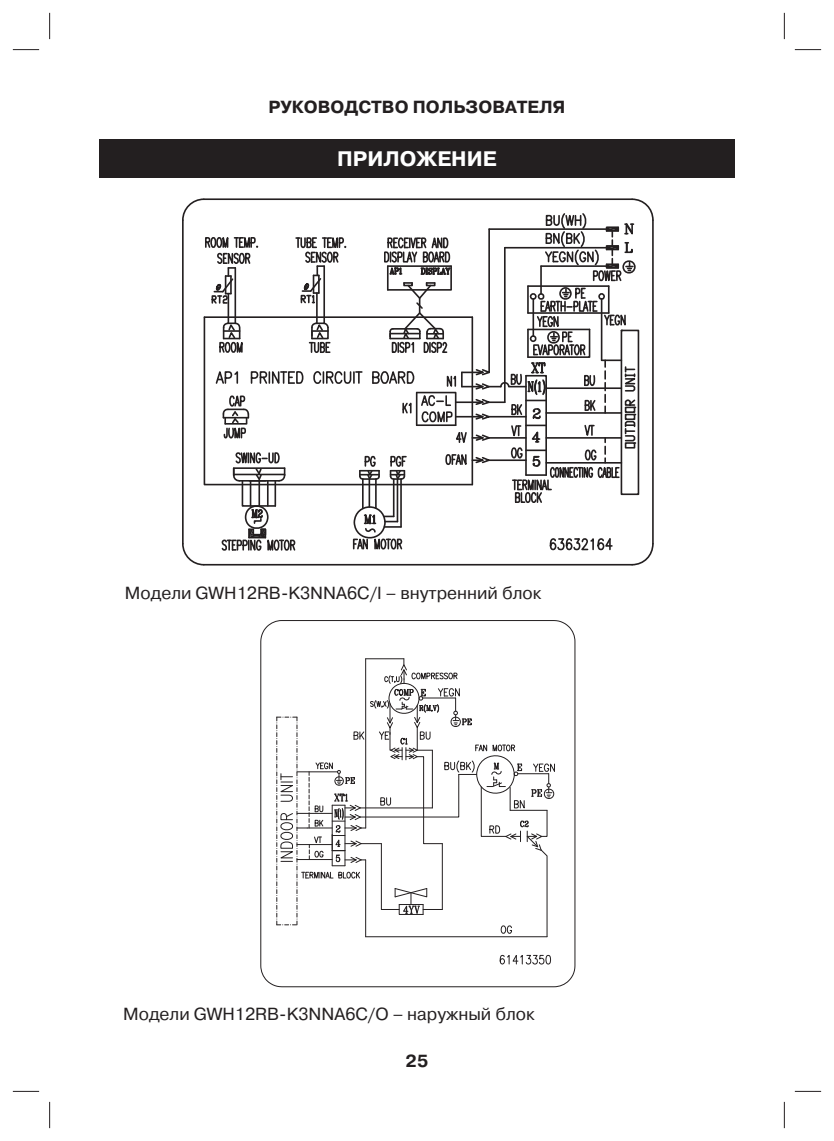
<style>
.page{position:relative;width:834px;height:1141px;background:#fff}
.page>*{position:absolute;margin:0;border:0;box-sizing:border-box;transform-origin:0 0}
.t1{font:700 21px "Pragmatica C";color:#fff}
.t2{font:17.5px "Pragmatica C";color:#231f20}
.t3{font:700 17.5px "Pragmatica C";color:#231f20}
</style>
<div class="page">
<svg style="left:182px;top:198px;width:471px;height:368px"></svg>
<svg style="left:260px;top:620px;width:315px;height:367px"></svg>
<div style="left:99px;top:139px;width:635px;height:38px;background:#231f20"></div>
<svg style="left:13px;top:49px;width:26px;height:1px"></svg>
<svg style="left:794px;top:49px;width:27px;height:1px"></svg>
<svg style="left:13px;top:1091px;width:26px;height:1px"></svg>
<svg style="left:794px;top:1091px;width:27px;height:1px"></svg>
<svg style="left:49px;top:13px;width:1px;height:26px"></svg>
<svg style="left:49px;top:1102px;width:1px;height:26px"></svg>
<svg style="left:783px;top:13px;width:1px;height:26px"></svg>
<svg style="left:783px;top:1102px;width:1px;height:26px"></svg>
<p class="t3" style="left:268px;top:101px;width:298px">РУКОВОДСТВО ПОЛЬЗОВАТЕЛЯ</p>
<p class="t1" style="left:337px;top:152px;width:161px">ПРИЛОЖЕНИЕ</p>
<p class="t2" style="left:125px;top:583px;width:418px">Модели GWH12RB-K3NNA6C/I – внутренний блок</p>
<p class="t2" style="left:123px;top:1004px;width:413px">Модели GWH12RB-K3NNA6C/O – наружный блок</p>
<p class="t3" style="left:405px;top:1055px;width:24px">25</p>
</div>
